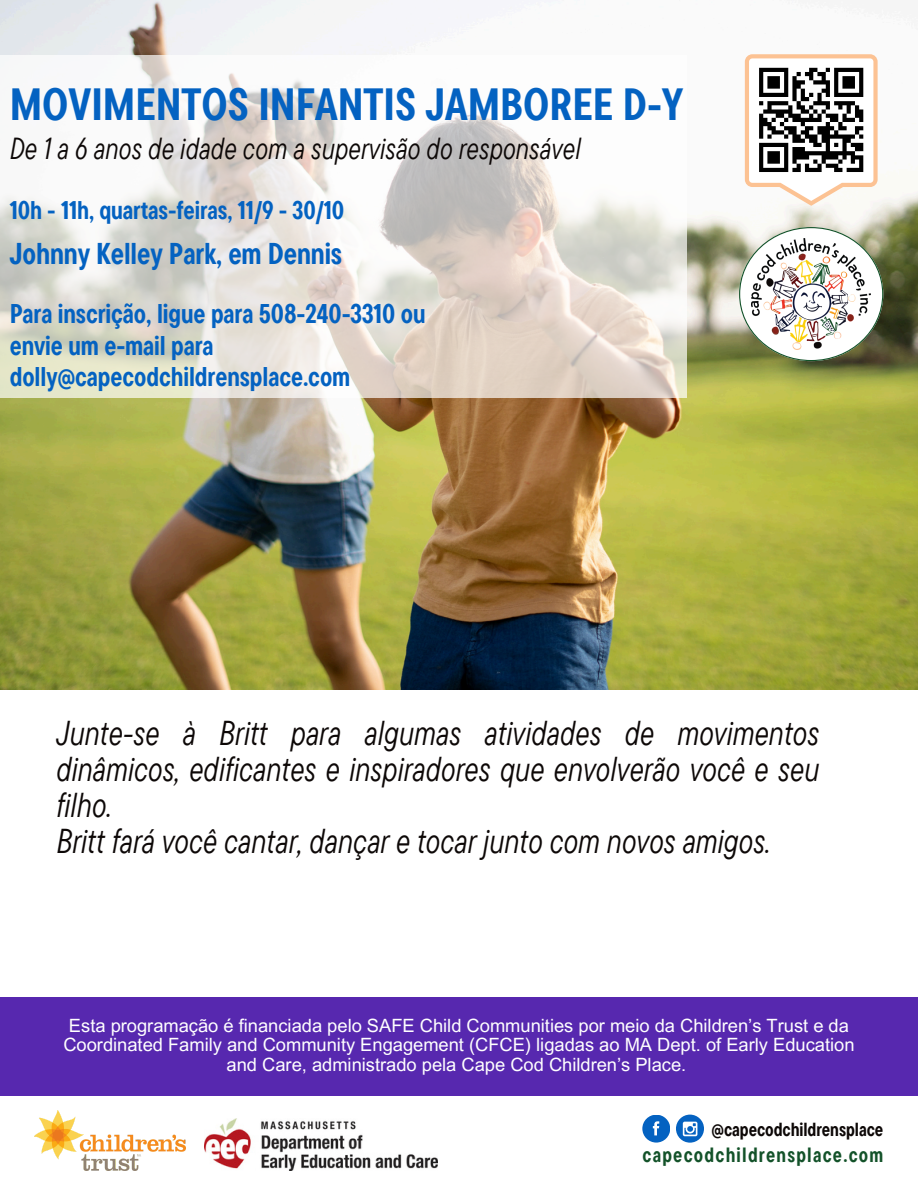
<style>
.page{position:relative;width:918px;height:1188px;background:#fff}
.page>*{position:absolute;margin:0;border:0;box-sizing:border-box;transform-origin:0 0}
.t1{font:700 45px "TT Commons Pro Cond";color:#0462c1}
.t2{font:italic 34.5px/36px "TT Commons Pro Cond";color:#0d0807}
.t3{font:italic 30.45px "TT Commons Pro Cond";color:#0d0807}
.t4{font:700 30px "TT Commons Pro Cond";letter-spacing:-.005em;color:#0462c1}
.t5{font:700 27px/31.5px "TT Commons Pro Cond";letter-spacing:-.005em;color:#0462c1}
.t6{font:700 25.5px "TT Commons Pro Cond";letter-spacing:-.005em;color:#0462c1}
.t7{font:700 20.55px "TT Commons Pro Cond";letter-spacing:.06em;color:#135229}
.t8{font:700 18.9px "TT Commons Pro Cond";letter-spacing:-.005em;color:#0d0807}
.t9{font:18.3px/19.2px "Arial MT Pro";color:#fff;text-align:center}
</style>
<div class="page">
<img style="left:0;top:0;width:918px;height:690px">
<svg style="left:0;top:55px;width:686px;height:342px"></svg>
<div style="left:0;top:998px;width:918px;height:98px;background:#5728af"></div>
<svg style="left:739px;top:227px;width:144px;height:134px"></svg>
<img style="left:752px;top:239px;width:119px;height:110px">
<svg style="left:676px;top:1115px;width:28px;height:28px"></svg>
<svg style="left:683px;top:1122px;width:14px;height:14px"></svg>
<div style="left:642px;top:1115px;width:28px;height:28px;background:#0462c1;border-radius:50%"></div>
<svg style="left:653px;top:1121px;width:6px;height:14px"></svg>
<svg style="left:745px;top:54px;width:132px;height:152px"></svg>
<hr style="left:847px;top:168px;width:16px;height:4px;background:#000">
<img style="left:35px;top:1111px;width:150px;height:59px">
<img style="left:205px;top:1119px;width:233px;height:52px">
<p class="t1" style="left:10px;top:75px;width:675px">MOVIMENTOS INFANTIS JAMBOREE D-Y</p>
<p class="t3" style="left:10px;top:129px;width:573px">De 1 a 6 anos de idade com a supervisão do responsável</p>
<p class="t6" style="left:10px;top:193px;width:336px">10h - 11h, quartas-feiras, 11/9 - 30/10</p>
<h2 class="t4" style="left:10px;top:234px;width:334px">Johnny Kelley Park, em Dennis</h2>
<p class="t5" style="left:10px;top:297px;width:417px">Para inscrição, ligue para 508-240-3310 ou envie um e-mail para dolly@capecodchildrensplace.com</p>
<p class="t2" style="left:56px;top:714px;width:765px">Junte-se à Britt para algumas atividades de movimentos dinâmicos, edificantes e inspiradores que envolverão você e seu filho.<br>Britt fará você cantar, dançar e tocar junto com novos amigos.</p>
<p class="t9" style="left:63px;top:1019px;width:793px">Esta programação é financiada pelo SAFE Child Communities por meio da Children’s Trust e da<br>Coordinated Family and Community Engagement (CFCE) ligadas ao MA Dept. of Early Education and Care, administrado pela Cape Cod Children’s Place.</p>
<h3 class="t8" style="left:712px;top:1117px;width:173px">@capecodchildrensplace</h3>
<h5 class="t7" style="left:643px;top:1141px;width:242px">capecodchildrensplace.com</h5>
</div>
